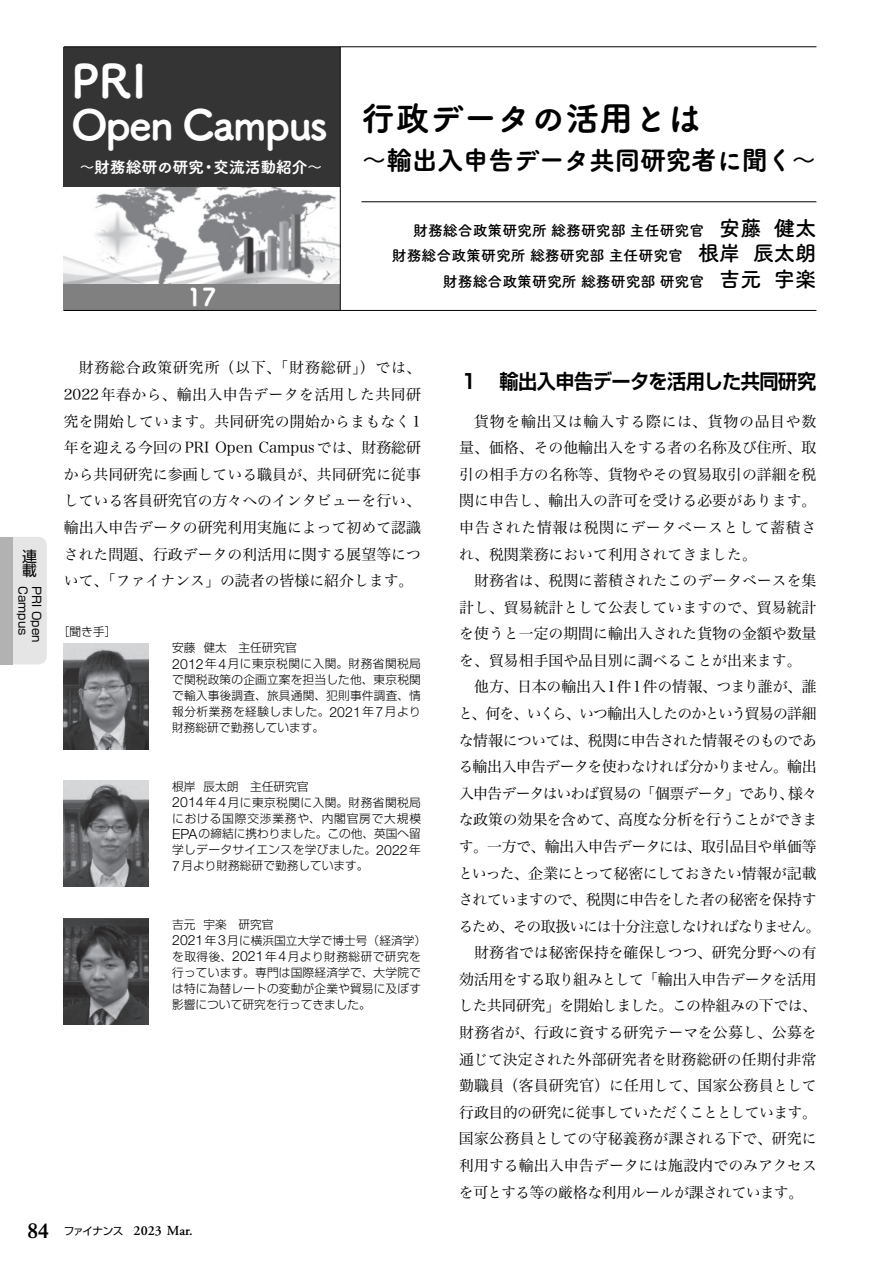
<style>
.page{position:relative;width:893px;height:1263px;background:#fff}
.page>*{position:absolute;margin:0;border:0;box-sizing:border-box;transform-origin:0 0}
.t1{font:45.75px "Tsuku A Rd Gothic Std E";color:#fff}
.t2{font:41.4px "Tsuku A Rd Gothic Std E";letter-spacing:-.045em;color:#fff}
.t3{font:34.05px "Tsuku A Rd Gothic Std E";color:#000}
.t4{font:26.55px "Tsuku A Rd Gothic Std E";letter-spacing:-.025em;color:#000}
.t5{font:24.45px "Tsuku A Rd Gothic Std E";color:#fff}
.t6{font:700 20.25px "Shin Go Pr 6 N De";letter-spacing:-.03em;color:#000}
.t7{font:15.9px "Tsuku A Rd Gothic Std E";letter-spacing:-.015em;color:#fff}
.t8{font:14.85px/26.5px "Hiragino Serif Pr 6 N W3";letter-spacing:-.015em;color:#000;text-align:justify}
.t9{font:14.85px "Hiragino Serif Pr 6 N W3";letter-spacing:-.035em;color:#000}
.t10{font:14.85px "Hiragino Serif Pr 6 N W3";letter-spacing:.005em;color:#000}
.t11{font:14.85px/25.5px "Tsuku A Rd Gothic Std B";color:#000;text-align:right}
.t12{font:14.85px "Hiragino Serif Pr 6 N W3";letter-spacing:-.065em;color:#000}
.t13{font:14.85px "Hiragino Serif Pr 6 N W3";letter-spacing:-.04em;color:#000}
.t14{font:14.85px "Hiragino Serif Pr 6 N W3";letter-spacing:-.05em;color:#000}
.t15{font:14.85px "Hiragino Serif Pr 6 N W3";letter-spacing:-.045em;color:#000}
.t16{font:14.85px "Hiragino Serif Pr 6 N W3";letter-spacing:.02em;color:#000}
.t17{font:14.85px "Hiragino Serif Pr 6 N W3";letter-spacing:.01em;color:#000}
.t18{font:14.85px/14.9px "Shin Go Pr 6 N";color:#000}
.t19{font:600 13.8px "Adobe Garamond Pro";color:#000}
.t20{font:300 11.7px/15.9px "Shin Go Pr 6 N";letter-spacing:.015em;color:#000}
.t21{font:11.7px "Shin Go Pr 6 N";color:#000}
.s1{font-size:21.3px}
.s2{font-family:"Helvetica Neue LT Std";font-size:14.1px}
.s3{font-family:"Times LT Std";font-size:21.3px}
.s4{font-family:"Shin Go Pr 6 N";font-weight:400;font-size:10.65px}
</style>
<div class="page">
<div style="left:64px;top:284px;width:276px;height:26px;background:#808080"></div>
<hr style="left:64px;top:310px;width:752px;height:1px;background:#000">
<img style="left:64px;top:186px;width:276px;height:98px">
<div style="left:64px;top:47px;width:276px;height:139px;background:#343434"></div>
<hr style="left:64px;top:47px;width:752px;height:1px;background:#000">
<hr style="left:340px;top:47px;width:1px;height:263px;background:#000">
<img style="left:64px;top:643px;width:85px;height:106px">
<img style="left:64px;top:780px;width:85px;height:107px">
<img style="left:64px;top:918px;width:85px;height:107px">
<hr style="left:361px;top:202px;width:455px;height:1px;background:#000">
<div style="left:13px;top:537px;width:34px;height:127px;background:#e5e5e5"></div>
<div style="left:0;top:537px;width:13px;height:127px;background:#b2b2b2"></div>
<p class="t18" style="left:22px;top:547px;width:16px">連載</p>
<p class="t21" style="left:32px;top:586px;width:51px;rotate:90deg">Campus</p>
<p class="t21" style="left:46px;top:586px;width:58px;rotate:90deg">PRI Open</p>
<h1 class="t1" style="left:71px;top:45px;width:77px">PRI</h1>
<h2 class="t2" style="left:71px;top:92px;width:258px">Open Campus</h2>
<p class="t7" style="left:79px;top:155px;width:245px">～財務総研の研究・交流活動紹介～</p>
<h3 class="t5" style="left:187px;top:278px;width:31px">17</h3>
<h3 class="t3" style="left:361px;top:91px;width:342px">行政データの活用とは</h3>
<h3 class="t4" style="left:361px;top:139px;width:457px">～輸出入申告データ共同研究者に聞く～</h3>
<p class="t11" style="left:392px;top:216px;width:426px">財務総合政策研究所 総務研究部 主任研究官　<span class="s1">安藤 健太<br></span>財務総合政策研究所 総務研究部 主任研究官　<span class="s1">根岸 辰太朗</span>財務総合政策研究所 総務研究部 研究官　<span class="s1">吉元 宇楽</span></p>
<p class="t8" style="left:64px;top:353px;width:359px;text-indent:15px">財務総合政策研究所（以下、「財務総研」）では、2022年春から、輸出入申告データを活用した共同研究を開始しています。共同研究の開始からまもなく1年を迎える今回のPRI Open Campusでは、財務総研から共同研究に参画している職員が、共同研究に従事している客員研究官の方々へのインタビューを行い、輸出入申告データの研究利用実施によって初めて認識された問題、行政データの利活用に関する展望等について、「ファイナンス」の読者の皆様に紹介します。</p>
<p class="t20" style="left:58px;top:623px;width:60px">［聞き手］</p>
<p class="t20" style="left:172px;top:639px;width:250px">安藤 健太　主任研究官<br><span class="s2">2012</span>年<span class="s2">4</span>月に東京税関に入関。財務省関税局で関税政策の企画立案を担当した他、東京税関で輸入事後調査、旅具通関、犯則事件調査、情報分析業務を経験しました。<span class="s2">2021</span>年<span class="s2">7</span>月より財務総研で勤務しています。</p>
<p class="t20" style="left:172px;top:777px;width:250px">根岸 辰太朗　主任研究官<br><span class="s2">2014</span>年<span class="s2">4</span>月に東京税関に入関。財務省関税局における国際交渉業務や、内閣官房で大規模<br><span class="s2">EPA</span>の締結に携わりました。この他、英国へ留学しデータサイエンスを学びました。<span class="s2">2022</span>年<br><span class="s2">7</span>月より財務総研で勤務しています。</p>
<p class="t20" style="left:172px;top:915px;width:255px">吉元 宇楽　研究官<br><span class="s2">2021</span>年<span class="s2">3</span>月に横浜国立大学で博士号（経済学）を取得後、<span class="s2">2021</span>年<span class="s2">4</span>月より財務総研で研究を行っています。専門は国際経済学で、大学院では特に為替レートの変動が企業や貿易に及ぼす影響について研究を行ってきました。</p>
<h3 class="t6" style="left:459px;top:364px;width:358px">１　輸出入申告データを活用した共同研究</h3>
<p class="t8" style="left:459px;top:406px;width:359px;text-indent:15px">貨物を輸出又は輸入する際には、貨物の品目や数量、価格、その他輸出入をする者の名称及び住所、取引の相手方の名称等、貨物やその貿易取引の詳細を税関に申告し、輸出入の許可を受ける必要があります。申告された情報は税関にデータベースとして蓄積され、税関業務において利用されてきました。</p>
<p class="t8" style="left:459px;top:566px;width:359px;text-indent:15px">財務省は、税関に蓄積されたこのデータベースを集計し、貿易統計として公表していますので、貿易統計を使うと一定の期間に輸出入された貨物の金額や数量を、貿易相手国や品目別に調べることが出来ます。</p>
<p class="t8" style="left:474px;top:672px;width:344px">他方、日本の輸出入1件1件の情報、つまり誰が、誰</p>
<p class="t12" style="left:458px;top:701px;width:360px">と、何を、いくら、いつ輸出入したのかという貿易の詳細</p>
<p class="t13" style="left:459px;top:727px;width:360px">な情報については、税関に申告された情報そのものであ</p>
<p class="t8" style="left:458px;top:752px;width:360px">る輸出入申告データを使わなければ分かりません。輸出</p>
<p class="t14" style="left:459px;top:780px;width:360px">入申告データはいわば貿易の「個票データ」であり、様々</p>
<p class="t8" style="left:459px;top:805px;width:360px">な政策の効果を含めて、高度な分析を行うことができま</p>
<p class="t8" style="left:459px;top:832px;width:359px">す。一方で、輸出入申告データには、取引品目や単価等</p>
<p class="t15" style="left:458px;top:860px;width:360px">といった、企業にとって秘密にしておきたい情報が記載</p>
<p class="t9" style="left:458px;top:887px;width:360px">されていますので、税関に申告をした者の秘密を保持す</p>
<p class="t12" style="left:458px;top:913px;width:364px">るため、その取扱いには十分注意しなければなりません。</p>
<p class="t10" style="left:474px;top:940px;width:344px">財務省では秘密保持を確保しつつ、研究分野への有</p>
<p class="t13" style="left:459px;top:967px;width:359px">効活用をする取り組みとして「輸出入申告データを活用</p>
<p class="t8" style="left:459px;top:991px;width:360px">した共同研究」を開始しました。この枠組みの下では、</p>
<p class="t8" style="left:459px;top:1018px;width:359px">財務省が、行政に資する研究テーマを公募し、公募を</p>
<p class="t10" style="left:459px;top:1046px;width:359px">通じて決定された外部研究者を財務総研の任期付非常</p>
<p class="t16" style="left:459px;top:1073px;width:359px">勤職員（客員研究官）に任用して、国家公務員として</p>
<p class="t9" style="left:459px;top:1099px;width:359px">行政目的の研究に従事していただくこととしています。</p>
<p class="t17" style="left:459px;top:1126px;width:359px">国家公務員としての守秘義務が課される下で、研究に</p>
<p class="t10" style="left:459px;top:1153px;width:359px">利用する輸出入申告データには施設内でのみアクセス</p>
<p class="t9" style="left:459px;top:1179px;width:346px">を可とする等の厳格な利用ルールが課されています。</p>
<p class="t19" style="left:28px;top:1223px;width:167px"><span class="s3">84</span> <span class="s4">ファイナンス</span> 2023 Mar.</p>
</div>
